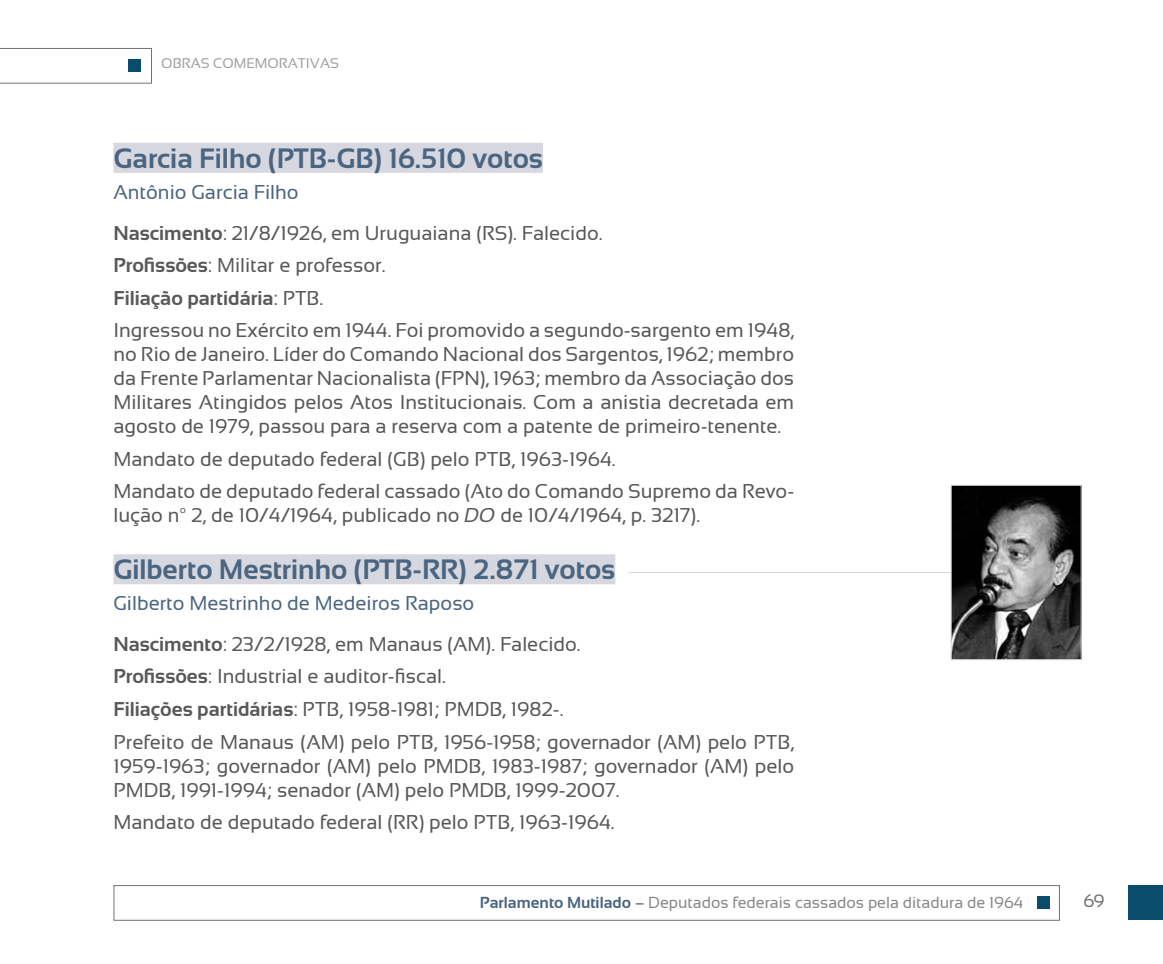
<style>
.page{position:relative;width:1163px;height:964px;background:#fff}
.page>*{position:absolute;margin:0;border:0;box-sizing:border-box;transform-origin:0 0}
.t1{font:700 28px "Sansation";color:#4a6581}
.t2{font:20px/32.4px "Sansation";color:#58585a}
.t3{font:20px/41px "Sansation";color:#4a6581}
.t4{font:18px "Sansation";color:#707172}
.t5{font:16px "Sansation";color:#87888a}
.t6{font:14px "Sansation";color:#9c9e9f}
.s1{color:#4a6581}
.s2{font-weight:700}
.s3{font-style:italic}
.s4{font-weight:700;color:#58585a}
.s5{color:#58585a}
.s6{font-weight:700;color:#4a6581}
</style>
<div class="page">
<div style="left:1128px;top:885px;width:34px;height:35px;background:#094c6b"></div>
<div style="left:1037px;top:896px;width:12px;height:13px;background:#094c6b"></div>
<div style="left:114px;top:885px;width:945px;height:35px;border:1px solid #707172"></div>
<div style="left:128px;top:59px;width:13px;height:13px;background:#094c6b"></div>
<div style="left:0;top:48px;width:152px;height:35px;border:1px solid #707172"></div>
<div style="left:113px;top:143px;width:430px;height:30px;background:#d6d7df"></div>
<div style="left:113px;top:554px;width:502px;height:30px;background:#d6d7df"></div>
<hr style="left:628px;top:572px;width:346px;height:1px;background:#d6d7df">
<img style="left:952px;top:487px;width:127px;height:171px">
<div style="left:950px;top:485px;width:131px;height:175px;border:1px solid #d6d7df"></div>
<p class="t6" style="left:161px;top:56px;width:179px">OBRAS COMEMORATIVAS</p>
<h1 class="t1" style="left:113px;top:142px;width:431px">Garcia Filho (PTB-GB) 16.510 votos</h1>
<p class="t2" style="left:113px;top:171px;width:490px;line-height:41px"><span class="s1">Antônio Garcia Filho<br></span><span class="s2">Nascimento</span>: 21/8/1926, em Uruguaiana (RS). Falecido.</p>
<p class="t2" style="left:113px;top:249px;width:682px"><span class="s2">Profissões</span>: Militar e professor.<br><span class="s2">Filiação partidária</span>: PTB.<br>Ingressou no Exército em 1944. Foi promovido a segundo-sargento em 1948,</p>
<p class="t2" style="left:113px;top:342px;width:682px;line-height:24px;text-align:justify">no Rio de Janeiro. Líder do Comando Nacional dos Sargentos, 1962; membro da Frente Parlamentar Nacionalista (FPN), 1963; membro da Associação dos Militares Atingidos pelos Atos Institucionais. Com a anistia decretada em agosto de 1979, passou para a reserva com a patente de primeiro-tenente.</p>
<p class="t2" style="left:113px;top:442px;width:682px">Mandato de deputado federal (GB) pelo PTB, 1963-1964.<br>Mandato de deputado federal cassado (Ato do Comando Supremo da Revo-</p>
<p class="t2" style="left:113px;top:499px;width:588px">lução nº 2, de 10/4/1964, publicado no <span class="s3">DO</span> de 10/4/1964, p. 3217).</p>
<h1 class="t1" style="left:113px;top:554px;width:503px">Gilberto Mestrinho (PTB-RR) 2.871 votos</h1>
<p class="t3" style="left:113px;top:582px;width:468px">Gilberto Mestrinho de Medeiros Raposo<br><span class="s4">Nascimento</span><span class="s5">: 23/2/1928, em Manaus (AM). Falecido.</span></p>
<p class="t2" style="left:113px;top:660px;width:682px"><span class="s2">Profissões</span>: Industrial e auditor-fiscal.<br><span class="s2">Filiações partidárias</span>: PTB, 1958-1981; PMDB, 1982-.<br>Prefeito de Manaus (AM) pelo PTB, 1956-1958; governador (AM) pelo PTB,</p>
<p class="t2" style="left:113px;top:753px;width:682px;line-height:24px">1959-1963; governador (AM) pelo PMDB, 1983-1987; governador (AM) pelo<br>PMDB, 1991-1994; senador (AM) pelo PMDB, 1999-2007.</p>
<p class="t2" style="left:113px;top:806px;width:502px">Mandato de deputado federal (RR) pelo PTB, 1963-1964.</p>
<p class="t5" style="left:480px;top:894px;width:545px"><span class="s6">Parlamento Mutilado</span> <span class="s5">–</span> Deputados federais cassados pela ditadura de 1964</p>
<p class="t4" style="left:1083px;top:891px;width:23px">69</p>
</div>
